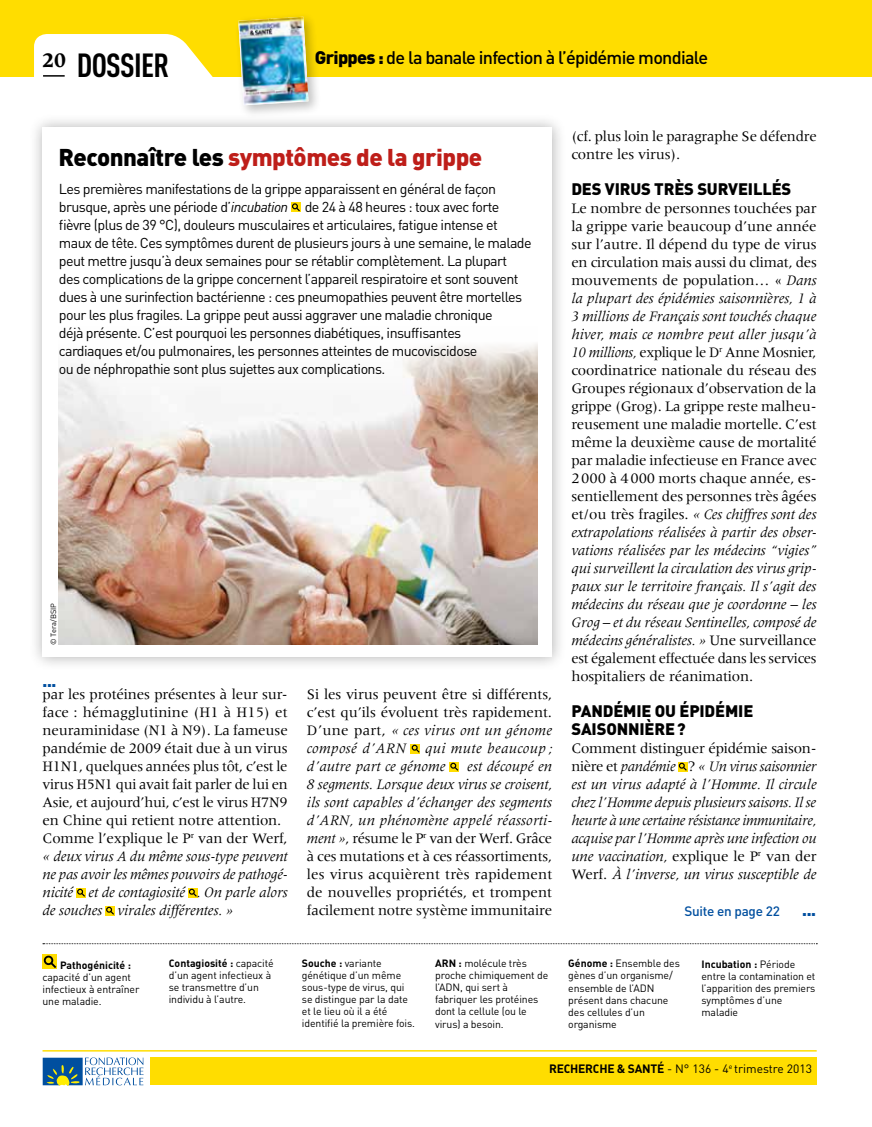
<style>
.page{position:relative;width:872px;height:1127px;background:#fff}
.page>*{position:absolute;margin:0;border:0;box-sizing:border-box;transform-origin:0 0}
.t1{font:700 33px "DIN Cond";letter-spacing:-.02em;color:#000}
.t2{font:900 24px "DIN";letter-spacing:-.02em;color:#be1e19}
.t3{font:700 21.45px "Meridien LT Std";color:#000}
.t4{font:500 18px "DIN";letter-spacing:-.04em;color:#000}
.t5{font:900 16.5px/18px "DIN";letter-spacing:-.01em;color:#000}
.t6{font:900 16.5px "DIN";color:#004f9f}
.t7{font:15px/18px "Meridien LT Std";letter-spacing:-.01em;color:#000;text-align:justify}
.t8{font:italic 15px/18px "Meridien LT Std";letter-spacing:-.01em;color:#000}
.t9{font:14.25px/18px "DIN";letter-spacing:-.04em;color:#000}
.t10{font:500 13.5px "DIN";letter-spacing:-.02em;color:#004f9f}
.t11{font:12px "DIN";color:#000}
.t12{font:10.5px/12px "DIN";letter-spacing:-.01em;color:#000}
.t13{font:700 10.5px "DIN";color:#000}
.t14{font:7.5px "DIN";color:#000}
.s1{font-weight:900}
.s2{color:#000}
.s3{font-style:italic}
.s4{font-style:normal}
.s5{font-weight:700}
</style>
<div class="page">
<svg style="left:43px;top:1057px;width:100px;height:29px"></svg>
<hr style="left:43px;top:1050px;width:773px;height:1px;background:#fd0">
<div style="left:150px;top:1057px;width:666px;height:28px;background:#fd0"></div>
<div style="left:0;top:0;width:872px;height:77px;background:#fd0"></div>
<svg style="left:34px;top:34px;width:179px;height:43px;background:#fffbe3"></svg>
<hr style="left:43px;top:75px;width:22px;height:2px;background:#000">
<div style="left:233px;top:12px;width:88px;height:106px;background:#000;opacity:.25"></div>
<img style="left:238px;top:17px;width:70px;height:88px">
<div style="left:76px;top:888px;width:9px;height:9px;background:#fd0"></div>
<svg style="left:77px;top:889px;width:9px;height:9px"></svg>
<svg style="left:188px;top:888px;width:9px;height:9px"></svg>
<svg style="left:189px;top:889px;width:9px;height:9px"></svg>
<div style="left:105px;top:906px;width:9px;height:9px;background:#fd0"></div>
<svg style="left:106px;top:907px;width:9px;height:9px"></svg>
<svg style="left:411px;top:745px;width:9px;height:9px"></svg>
<svg style="left:449px;top:762px;width:9px;height:9px"></svg>
<svg style="left:450px;top:763px;width:9px;height:9px"></svg>
<div style="left:28px;top:114px;width:538px;height:557px;background:#000;opacity:.3"></div>
<div style="left:43px;top:128px;width:509px;height:529px;background:#fff"></div>
<img style="left:58px;top:344px;width:479px;height:300px">
<div style="left:291px;top:203px;width:9px;height:9px;background:#fd0"></div>
<svg style="left:292px;top:203px;width:9px;height:9px"></svg>
<svg style="left:678px;top:762px;width:9px;height:9px"></svg>
<svg style="left:679px;top:763px;width:9px;height:9px"></svg>
<div style="left:43px;top:954px;width:14px;height:15px;background:#fd0"></div>
<svg style="left:50px;top:960px;width:7px;height:8px"></svg>
<div style="left:44px;top:955px;width:9px;height:10px;border:2px solid #000;border-radius:50%"></div>
<svg style="left:43px;top:943px;width:774px;height:1px"></svg>
<h3 class="t3" style="left:43px;top:48px;width:25px">20</h3>
<p class="t4" style="left:315px;top:46px;width:395px"><span class="s1">GRIPPES :</span> de la banale infection à l’épidémie mondiale</p>
<h1 class="t1" style="left:77px;top:45px;width:94px">DOSSIER</h1>
<h2 class="t2" style="left:58px;top:142px;width:425px"><span class="s2">RECONNAÎTRE LES</span> SYMPTÔMES DE LA GRIPPE</h2>
<p class="t9" style="left:59px;top:179px;width:474px">Les premières manifestations de la grippe apparaissent en général de façon brusque, après une période d’<span class="s3">incubation</span> de 24 à 48 heures : toux avec forte fièvre (plus de 39 °C), douleurs musculaires et articulaires, fatigue intense et maux de tête. Ces symptômes durent de plusieurs jours à une semaine, le malade peut mettre jusqu’à deux semaines pour se rétablir complètement. La plupart des complications de la grippe concernent l’appareil respiratoire et sont souvent dues à une surinfection bactérienne : ces pneumopathies peuvent être mortelles pour les plus fragiles. La grippe peut aussi aggraver une maladie chronique<br>déjà présente. C’est pourquoi les personnes diabétiques, insuffisantes<br>cardiaques et/ou pulmonaires, les personnes atteintes de mucoviscidose<br>ou de néphropathie sont plus sujettes aux complications.</p>
<p class="t14" style="left:49px;top:645px;width:43px;rotate:-90deg">© Tera/BSIP</p>
<p class="t6" style="left:43px;top:670px;width:15px">...</p>
<p class="t7" style="left:43px;top:685px;width:247px;text-align:left">par les protéines présentes à leur sur&shy;face : hémagglutinine (H1 à H15) et neuraminidase (N1 à N9). La fameuse pandémie de 2009 était due à un virus H1N1, quelques années plus tôt, c’est le virus H5N1 qui avait fait parler de lui en Asie, et aujourd’hui, c’est le virus H7N9 en Chine qui retient notre attention.<br>Comme l’explique le P<sup>r</sup> van der Werf, <span class="s3">« deux virus A du même sous-type peuvent ne pas avoir les mêmes pouvoirs de pathogé&shy;nicité et de contagiosité . On parle alors de souches virales différentes. »</span></p>
<p class="t7" style="left:307px;top:685px;width:247px">Si les virus peuvent être si différents, c’est qu’ils évoluent très rapidement.<br>D’une part, <span class="s3">« ces virus ont un génome composé d’ARN</span></p>
<p class="t8" style="left:307px;top:739px;width:247px;text-indent:118px">qui mute beaucoup ; d’autre part ce génome</p>
<p class="t7" style="left:307px;top:757px;width:247px;text-indent:160px"><span class="s3">est découpé en 8 segments. Lorsque deux virus se croisent, ils sont capables d’échanger des segments d’ARN, un phénomène appelé réassorti&shy;ment »</span>, résume le P<sup>r</sup> van der Werf. Grâce à ces mutations et à ces réassortiments, les virus acquièrent très rapidement de nouvelles propriétés, et trompent facilement notre système immunitaire</p>
<p class="t7" style="left:571px;top:127px;width:247px">(cf. plus loin le paragraphe Se défendre contre les virus).</p>
<p class="t5" style="left:571px;top:179px;width:221px">DES VIRUS TRÈS SURVEILLÉS</p>
<p class="t7" style="left:571px;top:199px;width:247px">Le nombre de personnes touchées par la grippe varie beaucoup d’une année sur l’autre. Il dépend du type de virus en circulation mais aussi du climat, des mouvements de population… « <span class="s3">Dans la plupart des épidémies saisonnières, 1 à 3 millions de Français sont touchés chaque hiver, mais ce nombre peut aller jusqu’à 10 millions,</span> explique le D<sup>r</sup> Anne Mosnier, coordinatrice nationale du réseau des Groupes régionaux d’observation de la grippe (Grog). La grippe reste malheu&shy;reusement une maladie mortelle. C’est même la deuxième cause de mortalité par maladie infectieuse en France avec 2000 à 4000 morts chaque année, es&shy;sentiellement des personnes très âgées et/ou très fragiles. <span class="s3">« Ces chiffres sont des extrapolations réalisées à partir des obser&shy;vations réalisées par les médecins “vigies” qui surveillent la circulation des virus grip&shy;paux sur le territoire français. Il s’agit des médecins du réseau que je coordonne – les Grog – et du réseau Sentinelles, composé de médecins généralistes. »</span> Une surveillance est également effectuée dans les services hospitaliers de réanimation.</p>
<p class="t5" style="left:571px;top:701px;width:183px">PANDÉMIE OU ÉPIDÉMIE<br>SAISONN IÈRE?</p>
<p class="t8" style="left:571px;top:739px;width:247px;text-align:justify"><span class="s4">Comment distinguer épidémie saison&shy;nière et</span> pandémie <span class="s4">?</span> « Un virus saisonnier est un virus adapté à l’Homme. Il circule chez l’Homme depuis plusieurs saisons. Il se heurte à une certaine résistance immunitaire, acquise par l’Homme après une infection ou une vaccination, <span class="s4">explique le P</span><sup>r</sup> <span class="s4">van der Werf.</span> À l’inverse, un virus susceptible de</p>
<p class="t10" style="left:684px;top:902px;width:97px">Suite en page 22</p>
<p class="t6" style="left:802px;top:899px;width:15px">...</p>
<p class="t13" style="left:60px;top:958px;width:73px">Pathogénicité :</p>
<p class="t12" style="left:43px;top:971px;width:98px">capacité d’un agent infectieux à entraîner une maladie.</p>
<p class="t12" style="left:169px;top:957px;width:107px"><span class="s5">Contagiosité :</span> capacité d’un agent infectieux à se transmettre d’un individu à l’autre.</p>
<p class="t12" style="left:302px;top:957px;width:115px"><span class="s5">Souche :</span> variante génétique d’un même sous-type de virus, qui se distingue par la date et le lieu où il a été identifié la première fois.</p>
<p class="t12" style="left:435px;top:957px;width:115px"><span class="s5">ARN :</span> molécule très proche chimiquement de l’ADN, qui sert à fabriquer les protéines dont la cellule (ou le virus) a besoin.</p>
<p class="t12" style="left:568px;top:957px;width:113px"><span class="s5">Génome :</span> Ensemble des gènes d’un organisme/ ensemble de l’ADN présent dans chacune des cellules d’un organisme</p>
<p class="t12" style="left:701px;top:957px;width:115px"><span class="s5">Incubation :</span> Période entre la contamination et l’apparition des premiers symptômes d’une maladie</p>
<p class="t11" style="left:549px;top:1061px;width:264px"><span class="s5">Recherche &amp; santé</span> - N° 136 - 4<sup>e</sup> trimestre 2013</p>
</div>
